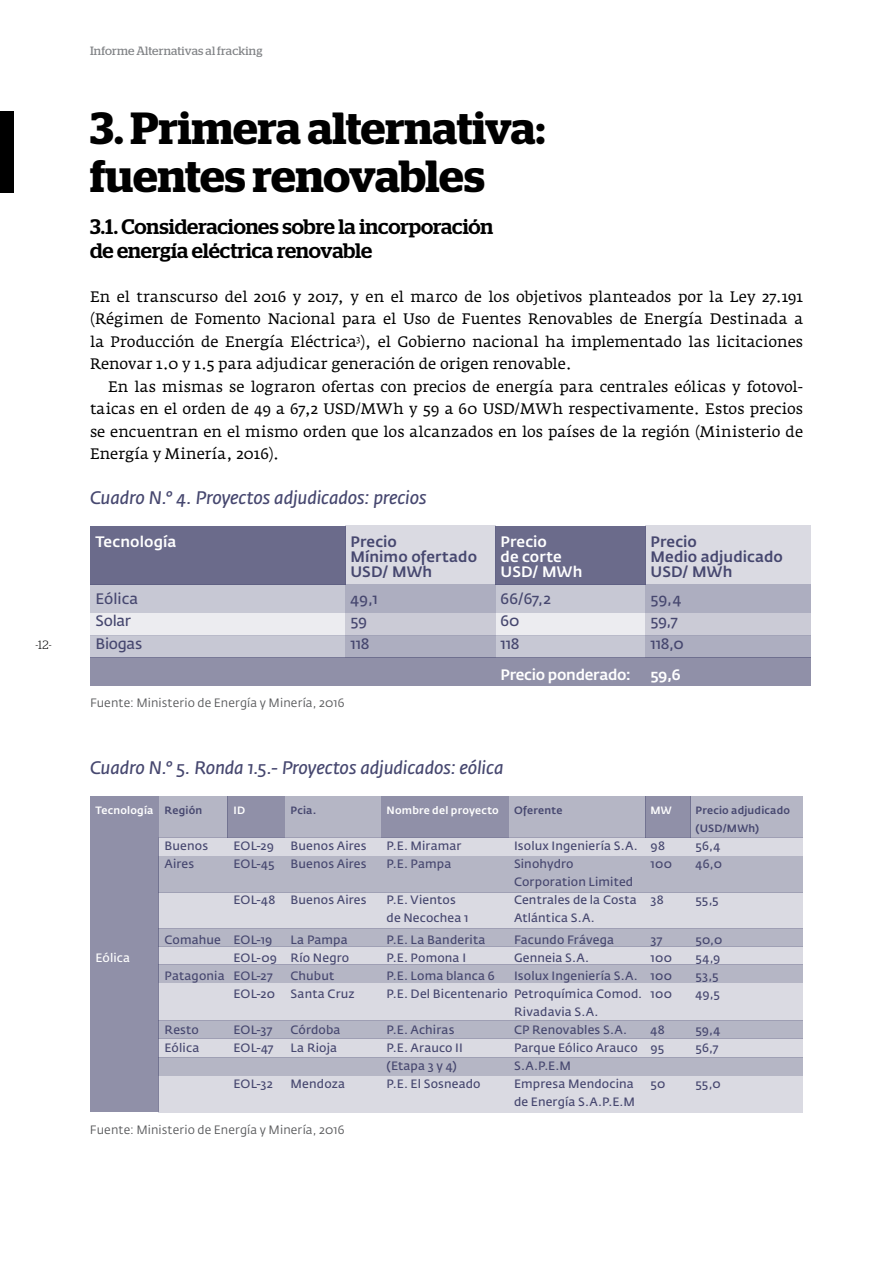
<style>
.page{position:relative;width:893px;height:1263px;background:#fff}
.page>*{position:absolute;margin:0;border:0;box-sizing:border-box;transform-origin:0 0}
.t1{font:600 45px/48px "Stag";letter-spacing:-.005em;color:#000}
.t2{font:500 21px/24px "Stag";letter-spacing:-.005em;color:#000}
.t3{font:italic 18px "Fedra Sans Pro";letter-spacing:-.01em;color:#46476f}
.t4{font:15px/22.5px "Fedra Serif A Pro";color:#000;text-align:justify}
.t5{font:500 15px "Fedra Sans Pro";letter-spacing:.005em;color:#46476f}
.t6{font:15px "Fedra Sans Pro";letter-spacing:-.02em;color:#46476f}
.t7{font:500 15px "Fedra Sans Pro";color:#fff}
.t8{font:500 15px "Fedra Sans Pro";letter-spacing:-.02em;color:#fff}
.t9{font:12px "Fedra Sans Pro";letter-spacing:.015em;color:#46476f}
.t10{font:12px "Fedra Sans Pro";letter-spacing:.01em;color:#58595b}
.t11{font:12px "Stag";letter-spacing:.015em;color:#808285}
.t12{font:12px "Fedra Sans Pro";letter-spacing:.01em;color:#fff}
.t13{font:300 12px "Stag";color:#000}
.t14{font:500 10.5px/18px "Fedra Sans Pro";letter-spacing:.02em;color:#46476f}
.t15{font:500 10.5px "Fedra Sans Pro";letter-spacing:.02em;color:#fff}
.s1{color:#46476f}
</style>
<div class="page">
<div style="left:90px;top:526px;width:255px;height:58px;background:#6b6b8b"></div>
<div style="left:90px;top:584px;width:720px;height:29px;background:#c7c8d4"></div>
<div style="left:90px;top:635px;width:720px;height:23px;background:#c7c8d4"></div>
<div style="left:90px;top:613px;width:720px;height:22px;background:#ececf0"></div>
<div style="left:90px;top:658px;width:720px;height:28px;background:#9090a8"></div>
<svg style="left:345px;top:526px;width:150px;height:132px;background:#c4c4d1"></svg>
<div style="left:495px;top:526px;width:150px;height:58px;background:#6b6b8b"></div>
<svg style="left:645px;top:526px;width:165px;height:132px;background:#c3c4d0"></svg>
<div style="left:90px;top:796px;width:69px;height:316px;background:#9090a8"></div>
<div style="left:159px;top:838px;width:644px;height:18px;background:#dadae2"></div>
<div style="left:159px;top:856px;width:644px;height:36px;background:#b5b6c5"></div>
<div style="left:159px;top:1058px;width:644px;height:18px;background:#b5b6c5"></div>
<div style="left:159px;top:892px;width:644px;height:37px;background:#dadae2"></div>
<div style="left:159px;top:1076px;width:644px;height:36px;background:#dadae2"></div>
<div style="left:159px;top:929px;width:644px;height:18px;background:#b5b6c5"></div>
<div style="left:159px;top:947px;width:644px;height:18px;background:#dadae2"></div>
<div style="left:159px;top:965px;width:644px;height:18px;background:#b5b6c5"></div>
<div style="left:159px;top:983px;width:644px;height:37px;background:#dadae2"></div>
<div style="left:159px;top:1038px;width:644px;height:20px;background:#dadae2"></div>
<div style="left:159px;top:1020px;width:644px;height:18px;background:#b5b6c5"></div>
<div style="left:159px;top:796px;width:69px;height:42px;background:#b5b6c5"></div>
<div style="left:228px;top:796px;width:57px;height:42px;background:#9090a8"></div>
<div style="left:285px;top:796px;width:96px;height:42px;background:#b5b6c5"></div>
<div style="left:381px;top:796px;width:127px;height:42px;background:#9090a8"></div>
<div style="left:508px;top:796px;width:137px;height:42px;background:#b5b6c5"></div>
<div style="left:690px;top:796px;width:113px;height:42px;background:#b5b6c5"></div>
<div style="left:645px;top:796px;width:45px;height:42px;background:#9090a8"></div>
<div style="left:0;top:111px;width:14px;height:81px;background:#000"></div>
<p class="t13" style="left:35px;top:637px;width:18px">-12-</p>
<p class="t11" style="left:90px;top:43px;width:174px">Informe Alternativas al fracking</p>
<h1 class="t1" style="left:90px;top:104px;width:457px">3. Primera alternativa: fuentes renovables</h1>
<h2 class="t2" style="left:90px;top:214px;width:405px">3.1. Consideraciones sobre la incorporación de energía eléctrica renovable</h2>
<p class="t4" style="left:90px;top:285px;width:715px">En el transcurso del 2016 y 2017, y en el marco de los objetivos planteados por la Ley 27.191 (Régimen de Fomento Nacional para el Uso de Fuentes Renovables de Energía Destinada a la Producción de Energía Eléctrica<sup>3</sup>), el Gobierno nacional ha implementado las licitaciones Renovar 1.0 y 1.5 para adjudicar generación de origen renovable.</p>
<p class="t4" style="left:90px;top:375px;width:715px;text-indent:18px">En las mismas se lograron ofertas con precios de energía para centrales eólicas y fotovol&shy;taicas en el orden de 49 a 67,2 USD/MWh y 59 a 60 USD/MWh respectivamente. Estos precios se encuentran en el mismo orden que los alcanzados en los países de la región (Ministerio de Energía y Minería, 2016).</p>
<h3 class="t3" style="left:90px;top:486px;width:338px">Cuadro N.° 4. Proyectos adjudicados: precios</h3>
<p class="t7" style="left:96px;top:532px;width:82px">Tecnología</p>
<p class="t5" style="left:351px;top:532px;width:48px">Precio</p>
<p class="t7" style="left:501px;top:532px;width:48px">Precio</p>
<p class="t5" style="left:651px;top:532px;width:48px">Precio</p>
<p class="t5" style="left:351px;top:547px;width:128px">Mínimo ofertado</p>
<p class="t7" style="left:501px;top:547px;width:63px">de corte</p>
<p class="t5" style="left:651px;top:547px;width:134px">Medio adjudicado</p>
<p class="t5" style="left:351px;top:562px;width:83px">USD/ MWh</p>
<p class="t7" style="left:501px;top:562px;width:83px">USD/ MWh</p>
<p class="t5" style="left:651px;top:562px;width:83px">USD/ MWh</p>
<p class="t6" style="left:96px;top:589px;width:44px">Eólica</p>
<p class="t6" style="left:351px;top:589px;width:29px">49,1</p>
<p class="t6" style="left:501px;top:589px;width:52px">66/67,2</p>
<p class="t6" style="left:651px;top:589px;width:32px">59,4</p>
<p class="t6" style="left:96px;top:611px;width:37px">Solar</p>
<p class="t6" style="left:351px;top:611px;width:18px">59</p>
<p class="t6" style="left:501px;top:611px;width:20px">60</p>
<p class="t6" style="left:651px;top:611px;width:29px">59,7</p>
<p class="t6" style="left:96px;top:634px;width:48px">Biogas</p>
<p class="t6" style="left:351px;top:634px;width:21px">118</p>
<p class="t6" style="left:501px;top:634px;width:21px">118</p>
<p class="t6" style="left:651px;top:634px;width:35px">118,0</p>
<p class="t8" style="left:501px;top:665px;width:132px">Precio ponderado:</p>
<p class="t7" style="left:651px;top:665px;width:32px">59,6</p>
<p class="t10" style="left:90px;top:695px;width:256px">Fuente: Ministerio de Energía y Minería, 2016</p>
<h3 class="t3" style="left:90px;top:756px;width:415px">Cuadro N.° 5. Ronda 1.5.- Proyectos adjudicados: eólica</h3>
<p class="t15" style="left:96px;top:804px;width:108px">Tecnología <span class="s1">Región</span></p>
<p class="t15" style="left:234px;top:804px;width:13px">ID</p>
<p class="t14" style="left:291px;top:801px;width:27px">Pcia.</p>
<p class="t15" style="left:387px;top:804px;width:114px">Nombre del proyecto</p>
<p class="t14" style="left:514px;top:801px;width:50px">Oferente</p>
<p class="t15" style="left:651px;top:804px;width:23px">MW</p>
<p class="t14" style="left:696px;top:801px;width:96px">Precio adjudicado (USD/MWh)</p>
<p class="t9" style="left:165px;top:838px;width:45px">Buenos</p>
<p class="t9" style="left:234px;top:838px;width:42px">EOL-29</p>
<p class="t9" style="left:291px;top:838px;width:77px">Buenos Aires</p>
<p class="t9" style="left:387px;top:838px;width:76px">P.E. Miramar</p>
<p class="t9" style="left:514px;top:838px;width:152px">Isolux Ingeniería S.A. 98</p>
<p class="t9" style="left:696px;top:838px;width:26px">56,4</p>
<p class="t9" style="left:165px;top:856px;width:31px">Aires</p>
<p class="t9" style="left:234px;top:856px;width:42px">EOL-45</p>
<p class="t9" style="left:291px;top:856px;width:77px">Buenos Aires</p>
<p class="t9" style="left:387px;top:856px;width:66px">P.E. Pampa</p>
<p class="t9" style="left:514px;top:856px;width:61px">Sinohydro</p>
<p class="t9" style="left:651px;top:856px;width:23px">100</p>
<p class="t9" style="left:696px;top:856px;width:28px">46,0</p>
<p class="t9" style="left:514px;top:874px;width:121px">Corporation Limited</p>
<p class="t9" style="left:234px;top:892px;width:43px">EOL-48</p>
<p class="t9" style="left:291px;top:892px;width:77px">Buenos Aires</p>
<p class="t9" style="left:387px;top:892px;width:71px">P.E. Vientos</p>
<p class="t9" style="left:514px;top:892px;width:151px">Centrales de la Costa 38</p>
<p class="t9" style="left:696px;top:892px;width:25px">55,5</p>
<p class="t9" style="left:387px;top:910px;width:84px">de Necochea 1</p>
<p class="t9" style="left:514px;top:910px;width:82px">Atlántica S.A.</p>
<p class="t9" style="left:165px;top:933px;width:109px">Comahue EOL-19</p>
<p class="t9" style="left:291px;top:933px;width:59px">La Pampa</p>
<p class="t9" style="left:387px;top:933px;width:100px">P.E. La Banderita</p>
<p class="t9" style="left:514px;top:933px;width:102px">Facundo Frávega</p>
<p class="t9" style="left:651px;top:933px;width:13px">37</p>
<p class="t9" style="left:696px;top:933px;width:28px">50,0</p>
<p class="t12" style="left:96px;top:951px;width:36px">Eólica</p>
<p class="t9" style="left:234px;top:951px;width:117px">EOL-09 Río Negro</p>
<p class="t9" style="left:387px;top:951px;width:81px">P.E. Pomona I</p>
<p class="t9" style="left:514px;top:951px;width:77px">Genneia S.A.</p>
<p class="t9" style="left:651px;top:951px;width:23px">100</p>
<p class="t9" style="left:696px;top:951px;width:26px">54,9</p>
<p class="t9" style="left:165px;top:969px;width:110px">Patagonia EOL-27</p>
<p class="t9" style="left:291px;top:969px;width:45px">Chubut</p>
<p class="t9" style="left:387px;top:969px;width:110px">P.E. Loma blanca 6</p>
<p class="t9" style="left:514px;top:969px;width:159px">Isolux Ingeniería S.A. 100</p>
<p class="t9" style="left:696px;top:969px;width:24px">53,5</p>
<p class="t9" style="left:234px;top:987px;width:43px">EOL-20</p>
<p class="t9" style="left:291px;top:987px;width:66px">Santa Cruz</p>
<p class="t9" style="left:387px;top:987px;width:287px">P.E. Del Bicentenario Petroquímica Comod. 100</p>
<p class="t9" style="left:696px;top:987px;width:26px">49,5</p>
<p class="t9" style="left:514px;top:1005px;width:86px">Rivadavia S.A.</p>
<p class="t9" style="left:165px;top:1023px;width:36px">Resto</p>
<p class="t9" style="left:234px;top:1023px;width:40px">EOL-37</p>
<p class="t9" style="left:291px;top:1023px;width:52px">Córdoba</p>
<p class="t9" style="left:387px;top:1023px;width:69px">P.E. Achiras</p>
<p class="t9" style="left:514px;top:1023px;width:114px">CP Renovables S.A.</p>
<p class="t9" style="left:651px;top:1023px;width:16px">48</p>
<p class="t9" style="left:696px;top:1023px;width:26px">59,4</p>
<p class="t9" style="left:165px;top:1041px;width:36px">Eólica</p>
<p class="t9" style="left:234px;top:1041px;width:41px">EOL-47</p>
<p class="t9" style="left:291px;top:1041px;width:48px">La Rioja</p>
<p class="t9" style="left:387px;top:1041px;width:78px">P.E. Arauco II</p>
<p class="t9" style="left:514px;top:1041px;width:152px">Parque Eólico Arauco 95</p>
<p class="t9" style="left:696px;top:1041px;width:24px">56,7</p>
<p class="t9" style="left:387px;top:1059px;width:72px">(Etapa 3 y 4)</p>
<p class="t9" style="left:514px;top:1059px;width:58px">S.A.P.E.M</p>
<p class="t9" style="left:234px;top:1077px;width:41px">EOL-32</p>
<p class="t9" style="left:291px;top:1077px;width:56px">Mendoza</p>
<p class="t9" style="left:387px;top:1077px;width:96px">P.E. El Sosneado</p>
<p class="t9" style="left:514px;top:1077px;width:121px">Empresa Mendocina</p>
<p class="t9" style="left:651px;top:1077px;width:16px">50</p>
<p class="t9" style="left:696px;top:1077px;width:27px">55,0</p>
<p class="t9" style="left:514px;top:1095px;width:123px">de Energía S.A.P.E.M</p>
<p class="t10" style="left:90px;top:1122px;width:256px">Fuente: Ministerio de Energía y Minería, 2016</p>
</div>
